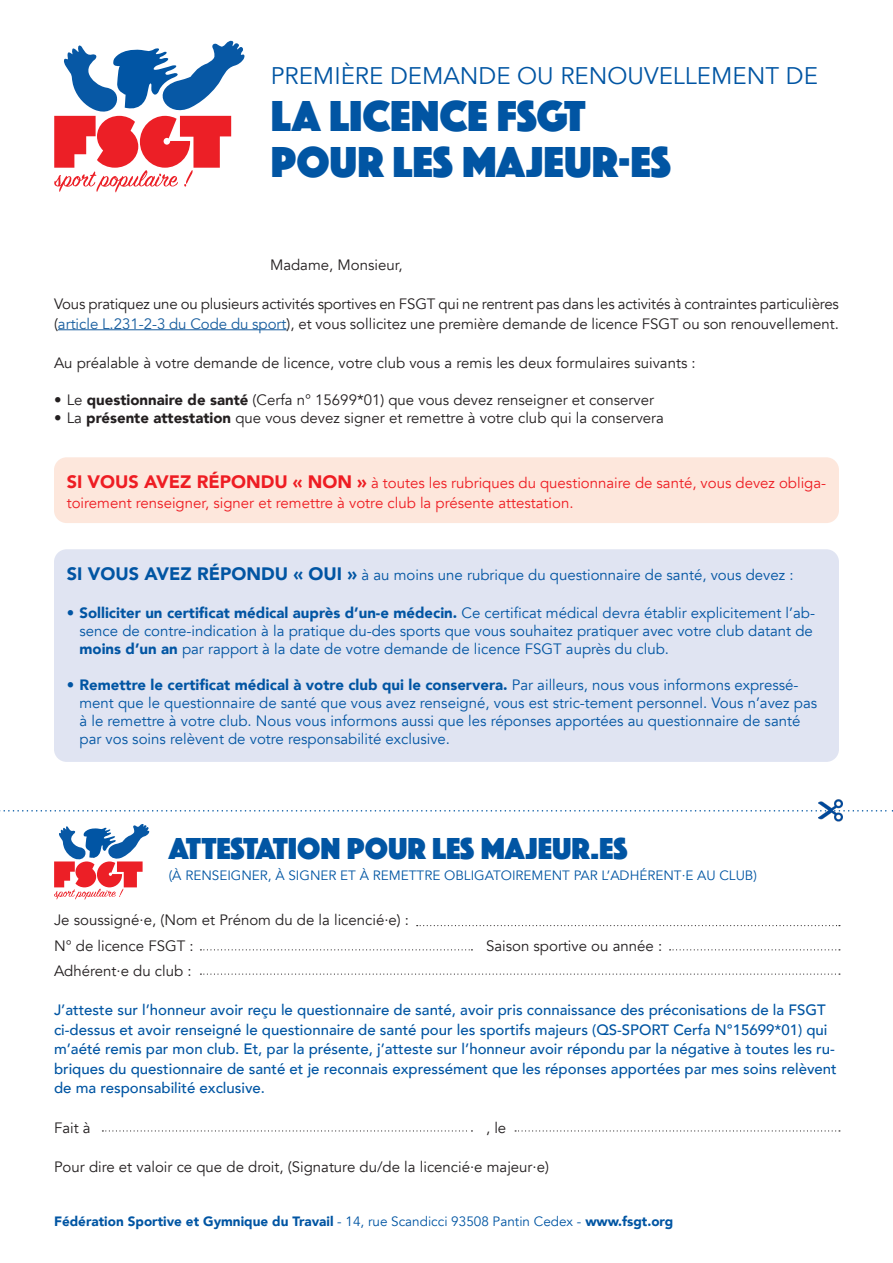
<style>
.page{position:relative;width:893px;height:1263px;background:#fff}
.page>*{position:absolute;margin:0;border:0;box-sizing:border-box;transform-origin:0 0}
.t1{font:45px "Phosphate Solid";color:#0155a3}
.t2{font:31.5px "Phosphate Solid";color:#0155a3}
.t3{font:24px "Avenir";color:#0155a3}
.t4{font:15px/18px "Avenir";color:#0155a3}
.t5{font:15px/19.5px "Avenir";color:#231f20}
.t6{font:500 15px/19.5px "Avenir";color:#0155a3}
.t7{font:15px/19.5px "Avenir";color:#ee1d23}
.t8{font:900 13.5px "Avenir";color:#0155a3}
.t9{font:13.5px "Avenir";color:#0155a3}
.s1{color:#175d9e}
.s2{font-weight:900}
.s3{font-weight:900;font-size:18px}
.s4{font-weight:400}
</style>
<div class="page">
<hr style="left:58px;top:329px;width:229px;height:1px;background:#175d9e">
<svg style="left:54px;top:40px;width:191px;height:152px"></svg>
<svg style="left:54px;top:824px;width:96px;height:76px"></svg>
<div style="left:54px;top:457px;width:785px;height:66px;background:#fde7dc;border-radius:13px"></div>
<div style="left:54px;top:549px;width:785px;height:213px;background:#e0e4f2;border-radius:13px"></div>
<svg style="left:417px;top:925px;width:423px;height:1px"></svg>
<svg style="left:670px;top:949px;width:170px;height:1px"></svg>
<svg style="left:515px;top:1130px;width:325px;height:1px"></svg>
<svg style="left:200px;top:949px;width:272px;height:1px"></svg>
<svg style="left:102px;top:1130px;width:370px;height:1px"></svg>
<svg style="left:200px;top:973px;width:640px;height:2px"></svg>
<svg style="left:0;top:810px;width:893px;height:1px"></svg>
<img style="left:818px;top:799px;width:24px;height:23px">
<p class="t3" style="left:271px;top:61px;width:549px">PREMIÈRE DEMANDE OU RENOUVELLEMENT DE</p>
<p class="t1" style="left:271px;top:83px;width:316px">LA LICENCE FSGT</p>
<p class="t1" style="left:271px;top:130px;width:402px">POUR LES MAJEUR·ES</p>
<p class="t5" style="left:270px;top:255px;width:134px">Madame, Monsieur,</p>
<p class="t5" style="left:54px;top:294px;width:786px">Vous pratiquez une ou plusieurs activités sportives en FSGT qui ne rentrent pas dans les activités à contraintes particulières (<span class="s1">article L.231-2-3 du Code du sport</span>), et vous sollicitez une première demande de licence FSGT ou son renouvellement.</p>
<p class="t5" style="left:54px;top:353px;width:643px">Au préalable à votre demande de licence, votre club vous a remis les deux formulaires suivants :</p>
<p class="t5" style="left:54px;top:390px;width:601px">• Le <span class="s2">questionnaire de santé</span> (Cerfa n° 15699*01) que vous devez renseigner et conserver</p>
<p class="t5" style="left:54px;top:408px;width:611px">• La <span class="s2">présente attestation</span> que vous devez signer et remettre à votre club qui la conservera</p>
<p class="t7" style="left:67px;top:473px;width:761px"><span class="s3">SI VOUS AVEZ RÉPONDU « NON »</span> à toutes les rubriques du questionnaire de santé, vous devez obliga&shy;toirement renseigner, signer et remettre à votre club la présente attestation.</p>
<p class="t4" style="left:67px;top:566px;width:728px"><span class="s3">SI VOUS AVEZ RÉPONDU « OUI »</span> à au moins une rubrique du questionnaire de santé, vous devez :</p>
<p class="t4" style="left:80px;top:604px;width:737px;text-indent:-13px"><span class="s2">• Solliciter un certificat médical auprès d’un-e médecin.</span> Ce certificat médical devra établir explicitement l’ab&shy;sence de contre-indication à la pratique du-des sports que vous souhaitez pratiquer avec votre club datant de <span class="s2">moins d’un an</span> par rapport à la date de votre demande de licence FSGT auprès du club.</p>
<p class="t4" style="left:80px;top:676px;width:739px;text-indent:-13px"><span class="s2">• Remettre le certificat médical à votre club qui le conservera.</span> Par ailleurs, nous vous informons expressé&shy;ment que le questionnaire de santé que vous avez renseigné, vous est stric-tement personnel. Vous n’avez pas à le remettre à votre club. Nous vous informons aussi que les réponses apportées au questionnaire de santé par vos soins relèvent de votre responsabilité exclusive.</p>
<p class="t2" style="left:169px;top:826px;width:460px">ATTESTATION POUR LES MAJEUR.ES</p>
<p class="t9" style="left:169px;top:868px;width:590px">(À RENSEIGNER, À SIGNER ET À REMETTRE OBLIGATOIREMENT PAR L’ADHÉRENT·E AU CLUB)</p>
<p class="t5" style="left:54px;top:911px;width:357px">Je soussigné·e, (Nom et Prénom du de la licencié·e) :</p>
<p class="t5" style="left:54px;top:936px;width:141px">N° de licence FSGT :</p>
<p class="t5" style="left:486px;top:936px;width:178px">Saison sportive ou année :</p>
<p class="t5" style="left:54px;top:962px;width:139px">Adhérent·e du club :</p>
<p class="t6" style="left:54px;top:1000px;width:773px">J’atteste sur l’honneur avoir reçu le questionnaire de santé, avoir pris connaissance des préconisations de la FSGT</p>
<p class="t6" style="left:54px;top:1019px;width:784px">ci-dessus et avoir renseigné le questionnaire de santé pour les sportifs majeurs (QS-SPORT Cerfa N°15699*01) qui m’aété remis par mon club. Et, par la présente, j’atteste sur l’honneur avoir répondu par la négative à toutes les ru&shy;briques du questionnaire de santé et je reconnais expressément que les réponses apportées par mes soins relèvent de ma responsabilité exclusive.</p>
<p class="t5" style="left:54px;top:1118px;width:38px">Fait à</p>
<p class="t5" style="left:486px;top:1118px;width:22px">, le</p>
<p class="t5" style="left:54px;top:1157px;width:496px">Pour dire et valoir ce que de droit, (Signature du/de la licencié·e majeur·e)</p>
<p class="t8" style="left:54px;top:1210px;width:621px">Fédération Sportive et Gymnique du Travail <span class="s4">- 14, rue Scandicci 93508 Pantin Cedex -</span> www.fsgt.org</p>
</div>
